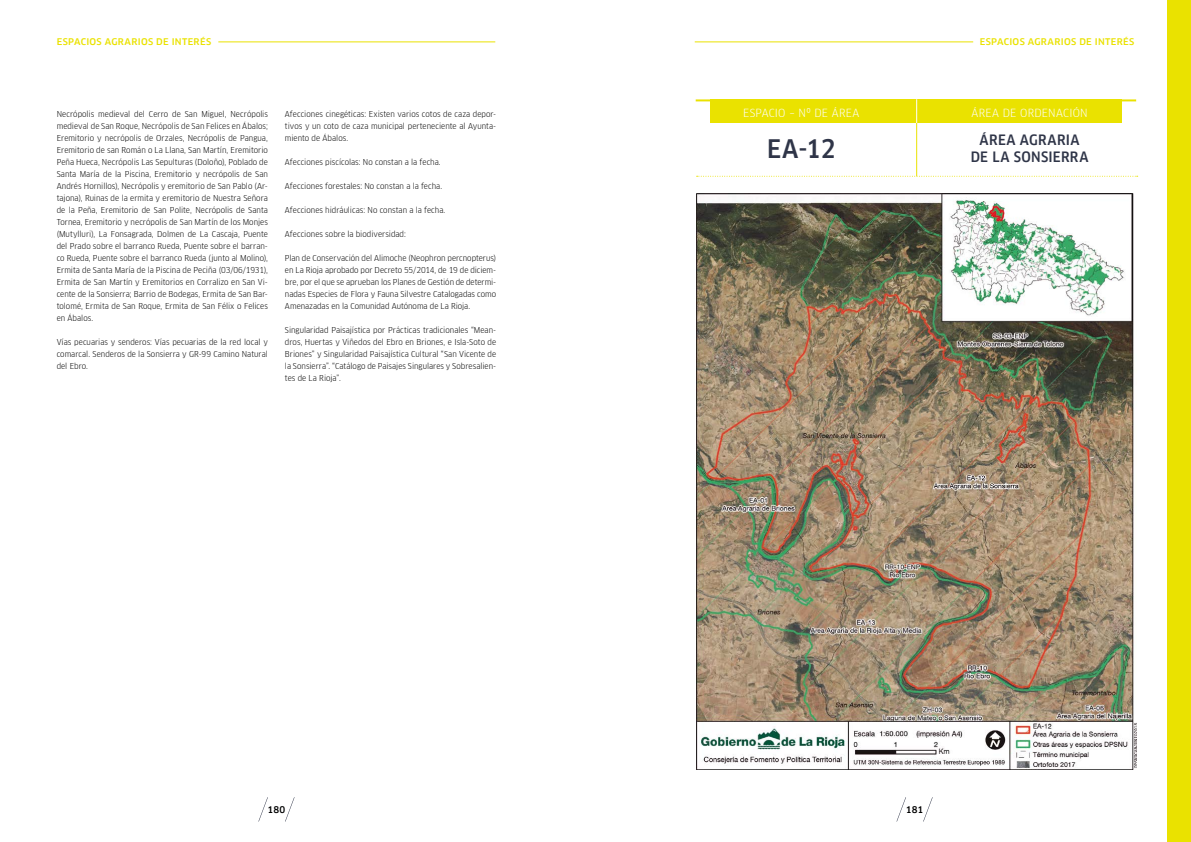
<style>
.page{position:relative;width:1191px;height:842px;background:#fff}
.page>*{position:absolute;margin:0;border:0;box-sizing:border-box;transform-origin:0 0}
.t1{font:500 25px "Clan Offc Pro Narr";color:#2f3548}
.t2{font:500 14px/16.8px "Clan Offc Pro Narr";letter-spacing:.025em;color:#2f3548;text-align:center}
.t3{font:11px "Clan Offc Pro Narr";letter-spacing:.02em;color:#fff}
.t4{font:500 9px "Clan Offc Pro";letter-spacing:.035em;color:#eae200}
.t5{font:500 9px "Clan Offc Pro";letter-spacing:.01em;color:#000}
.t6{font:8px/12px "Clan Offc Pro Narr";color:#000;text-align:justify}
</style>
<div class="page">
<svg style="left:258px;top:797px;width:10px;height:24px"></svg>
<svg style="left:285px;top:798px;width:9px;height:23px"></svg>
<svg style="left:896px;top:797px;width:10px;height:24px"></svg>
<svg style="left:923px;top:798px;width:9px;height:23px"></svg>
<div style="left:1167px;top:0;width:24px;height:842px;background:#eae200"></div>
<hr style="left:694px;top:42px;width:279px;height:1px;background:#eae200">
<hr style="left:218px;top:42px;width:277px;height:1px;background:#eae200">
<div style="left:711px;top:100px;width:411px;height:23px;background:#eae200"></div>
<img style="left:696px;top:194px;width:440px;height:576px">
<svg style="left:696px;top:176px;width:441px;height:1px"></svg>
<hr style="left:916px;top:123px;width:1px;height:53px;background:#eae200">
<hr style="left:695px;top:99px;width:441px;height:2px;background:#eae200">
<svg style="left:916px;top:99px;width:1px;height:24px"></svg>
<p class="t4" style="left:57px;top:36px;width:156px">ESPACIOS AGRARIOS DE INTERÉS</p>
<p class="t4" style="left:979px;top:36px;width:156px">ESPACIOS AGRARIOS DE INTERÉS</p>
<p class="t6" style="left:57px;top:108px;width:213px">Necrópolis medieval del Cerro de San Miguel, Necrópolis medieval de San Roque, Necrópolis de San Felices en Ábalos; Eremitorio y necrópolis de Orzales, Necrópolis de Pangua, Eremitorio de san Román o La Llana, San Martín, Eremitorio Peña Hueca, Necrópolis Las Sepulturas (Doloño), Poblado de Santa María de la Piscina, Eremitorio y necrópolis de San Andrés Hornillos), Necrópolis y eremitorio de San Pablo (Ar&shy;tajona), Ruinas de la ermita y eremitorio de Nuestra Señora de la Peña, Eremitorio de San Polite, Necrópolis de Santa Tornea, Eremitorio y necrópolis de San Martín de los Monjes (Mutylluri), La Fonsagrada, Dolmen de La Cascaja, Puente del Prado sobre el barranco Rueda, Puente sobre el barran&shy;co Rueda, Puente sobre el barranco Rueda (junto al Molino), Ermita de Santa María de la Piscina de Peciña (03/06/1931), Ermita de San Martín y Eremitorios en Corralizo en San Vi&shy;cente de la Sonsierra; Barrio de Bodegas, Ermita de San Bar&shy;tolomé, Ermita de San Roque, Ermita de San Félix o Felices en Ábalos.</p>
<p class="t6" style="left:57px;top:336px;width:213px">Vías pecuarias y senderos: Vías pecuarias de la red local y comarcal. Senderos de la Sonsierra y GR-99 Camino Natural del Ebro.</p>
<p class="t6" style="left:285px;top:108px;width:213px">Afecciones cinegéticas: Existen varios cotos de caza depor&shy;tivos y un coto de caza municipal perteneciente al Ayunta&shy;miento de Ábalos.</p>
<p class="t6" style="left:285px;top:156px;width:157px">Afecciones piscícolas: No constan a la fecha.</p>
<p class="t6" style="left:285px;top:180px;width:159px">Afecciones forestales: No constan a la fecha.</p>
<p class="t6" style="left:285px;top:204px;width:162px">Afecciones hidráulicas: No constan a la fecha.</p>
<p class="t6" style="left:285px;top:228px;width:122px">Afecciones sobre la biodiversidad:</p>
<p class="t6" style="left:285px;top:252px;width:213px">Plan de Conservación del Alimoche (Neophron percnopterus) en La Rioja aprobado por Decreto 55/2014, de 19 de diciem&shy;bre, por el que se aprueban los Planes de Gestión de determi&shy;nadas Especies de Flora y Fauna Silvestre Catalogadas como Amenazadas en la Comunidad Autónoma de La Rioja.</p>
<p class="t6" style="left:285px;top:324px;width:213px">Singularidad Paisajística por Prácticas tradicionales “Mean&shy;dros, Huertas y Viñedos del Ebro en Briones, e Isla-Soto de Briones” y Singularidad Paisajística Cultural “San Vicente de la Sonsierra”. “Catálogo de Paisajes Singulares y Sobresalien&shy;tes de La Rioja”.</p>
<h3 class="t3" style="left:743px;top:106px;width:118px">ESPACIO – Nº DE ÁREA</h3>
<h1 class="t1" style="left:767px;top:134px;width:70px">EA-12</h1>
<h3 class="t3" style="left:971px;top:106px;width:118px">ÁREA DE ORDENACIÓN</h3>
<h2 class="t2" style="left:970px;top:131px;width:119px">ÁREA AGRARIA<br>DE LA SONSIERRA</h2>
<p class="t5" style="left:267px;top:804px;width:19px">180</p>
<p class="t5" style="left:906px;top:804px;width:19px">181</p>
</div>
